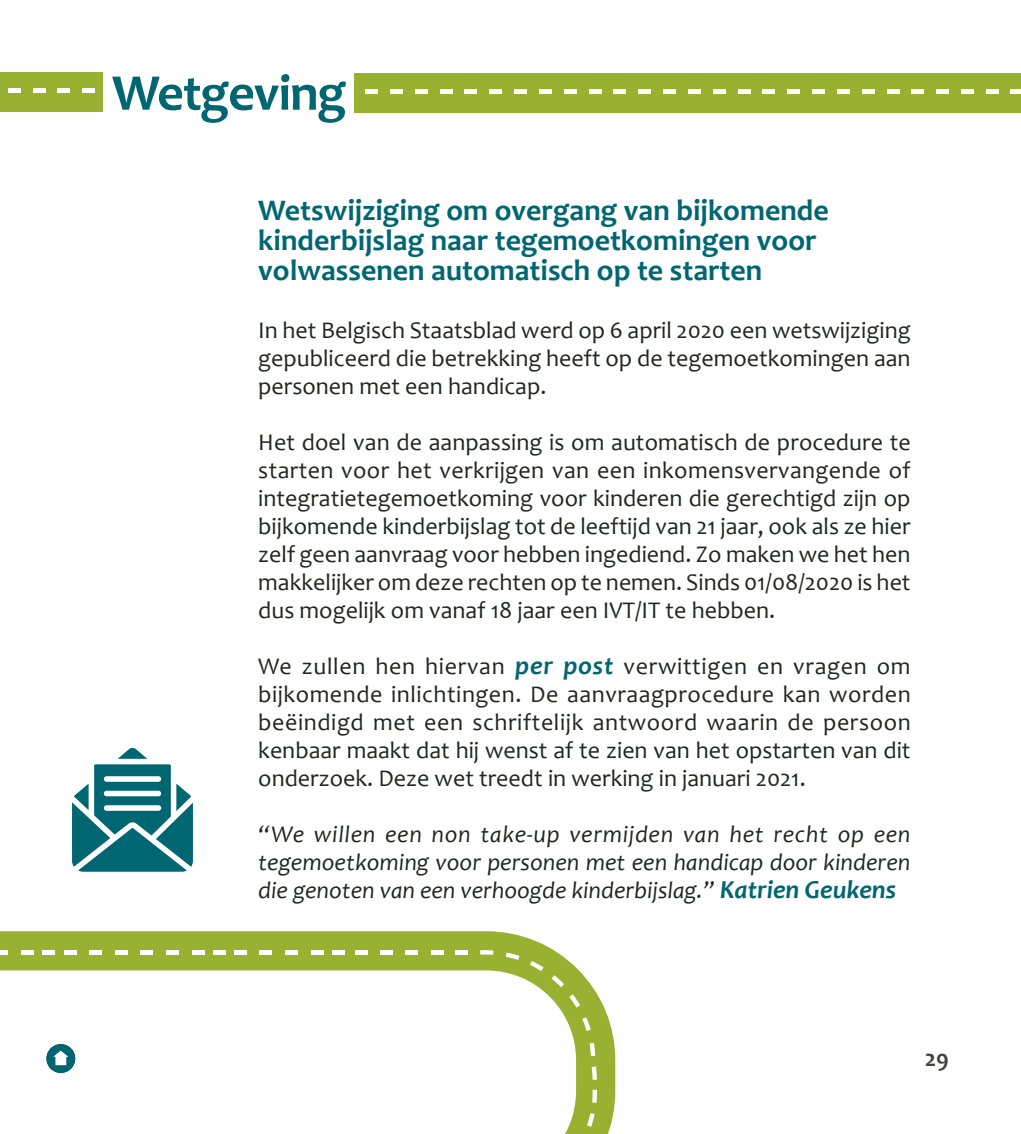
<style>
.page{position:relative;width:1021px;height:1134px;background:#fff}
.page>*{position:absolute;margin:0;border:0;box-sizing:border-box;transform-origin:0 0}
.t1{font:700 52px "Candara";letter-spacing:-.02em;color:#006671}
.t2{font:700 30px/30px "Candara";color:#006671}
.t3{font:24px/28px "Candara";color:#202721;text-align:justify}
.t4{font:italic 24px/28px "Candara";color:#202721;text-align:justify}
.t5{font:700 24px "Candara";color:#41443f}
.s1{font-weight:700;font-style:italic;font-size:26px;color:#006671}
.s2{font-weight:700;font-size:26px;color:#006671}
</style>
<div class="page">
<svg style="left:0;top:931px;width:615px;height:203px"></svg>
<svg style="left:592px;top:1090px;width:5px;height:13px"></svg>
<svg style="left:591px;top:1066px;width:6px;height:14px"></svg>
<svg style="left:587px;top:1113px;width:7px;height:14px"></svg>
<svg style="left:480px;top:950px;width:13px;height:5px"></svg>
<svg style="left:506px;top:952px;width:13px;height:8px"></svg>
<svg style="left:530px;top:961px;width:13px;height:10px"></svg>
<svg style="left:551px;top:975px;width:13px;height:12px"></svg>
<svg style="left:569px;top:994px;width:11px;height:13px"></svg>
<svg style="left:582px;top:1017px;width:8px;height:14px"></svg>
<svg style="left:589px;top:1043px;width:6px;height:13px"></svg>
<hr style="left:192px;top:950px;width:13px;height:4px;background:#fff">
<hr style="left:213px;top:950px;width:13px;height:4px;background:#fff">
<hr style="left:166px;top:950px;width:13px;height:4px;background:#fff">
<hr style="left:140px;top:950px;width:13px;height:4px;background:#fff">
<hr style="left:115px;top:950px;width:13px;height:4px;background:#fff">
<hr style="left:311px;top:950px;width:13px;height:4px;background:#fff">
<hr style="left:332px;top:950px;width:13px;height:4px;background:#fff">
<hr style="left:285px;top:950px;width:13px;height:4px;background:#fff">
<hr style="left:259px;top:950px;width:13px;height:4px;background:#fff">
<hr style="left:234px;top:950px;width:13px;height:4px;background:#fff">
<hr style="left:431px;top:950px;width:13px;height:4px;background:#fff">
<hr style="left:455px;top:950px;width:13px;height:4px;background:#fff">
<hr style="left:405px;top:950px;width:13px;height:4px;background:#fff">
<hr style="left:379px;top:950px;width:13px;height:4px;background:#fff">
<hr style="left:355px;top:950px;width:12px;height:4px;background:#fff">
<hr style="left:21px;top:950px;width:13px;height:4px;background:#fff">
<hr style="left:42px;top:950px;width:13px;height:4px;background:#fff">
<svg style="left:0;top:950px;width:8px;height:4px"></svg>
<hr style="left:89px;top:950px;width:13px;height:4px;background:#fff">
<hr style="left:64px;top:950px;width:13px;height:4px;background:#fff">
<svg style="left:72px;top:747px;width:121px;height:125px"></svg>
<div style="left:0;top:72px;width:102px;height:40px;background:#98b131"></div>
<hr style="left:57px;top:89px;width:13px;height:4px;background:#fff">
<hr style="left:8px;top:89px;width:13px;height:4px;background:#fff">
<hr style="left:82px;top:89px;width:13px;height:4px;background:#fff">
<hr style="left:33px;top:89px;width:12px;height:4px;background:#fff">
<div style="left:354px;top:73px;width:666px;height:40px;background:#98b131"></div>
<div style="left:390px;top:89px;width:13px;height:5px;background:#fff"></div>
<div style="left:539px;top:89px;width:13px;height:5px;background:#fff"></div>
<div style="left:688px;top:89px;width:13px;height:5px;background:#fff"></div>
<div style="left:464px;top:89px;width:13px;height:5px;background:#fff"></div>
<div style="left:613px;top:89px;width:13px;height:5px;background:#fff"></div>
<div style="left:762px;top:89px;width:13px;height:5px;background:#fff"></div>
<div style="left:861px;top:89px;width:13px;height:5px;background:#fff"></div>
<div style="left:1010px;top:89px;width:10px;height:5px;background:#fff"></div>
<div style="left:414px;top:89px;width:13px;height:5px;background:#fff"></div>
<div style="left:563px;top:89px;width:13px;height:5px;background:#fff"></div>
<div style="left:712px;top:89px;width:13px;height:5px;background:#fff"></div>
<div style="left:812px;top:89px;width:13px;height:5px;background:#fff"></div>
<div style="left:961px;top:89px;width:13px;height:5px;background:#fff"></div>
<div style="left:489px;top:89px;width:13px;height:5px;background:#fff"></div>
<div style="left:638px;top:89px;width:13px;height:5px;background:#fff"></div>
<div style="left:787px;top:89px;width:13px;height:5px;background:#fff"></div>
<div style="left:936px;top:89px;width:13px;height:5px;background:#fff"></div>
<div style="left:886px;top:89px;width:13px;height:5px;background:#fff"></div>
<div style="left:365px;top:89px;width:13px;height:5px;background:#fff"></div>
<div style="left:514px;top:89px;width:13px;height:5px;background:#fff"></div>
<div style="left:663px;top:89px;width:13px;height:5px;background:#fff"></div>
<div style="left:439px;top:89px;width:13px;height:5px;background:#fff"></div>
<div style="left:588px;top:89px;width:13px;height:5px;background:#fff"></div>
<div style="left:737px;top:89px;width:13px;height:5px;background:#fff"></div>
<div style="left:837px;top:89px;width:12px;height:5px;background:#fff"></div>
<div style="left:986px;top:89px;width:12px;height:5px;background:#fff"></div>
<div style="left:911px;top:89px;width:13px;height:5px;background:#fff"></div>
<div style="left:47px;top:1044px;width:28px;height:29px;background:#006671;border-radius:50%"></div>
<svg style="left:53px;top:1050px;width:15px;height:15px"></svg>
<h1 class="t1" style="left:112px;top:60px;width:236px">Wetgeving</h1>
<p class="t2" style="left:258px;top:195px;width:572px">Wetswijziging om overgang van bijkomende kinderbijslag naar tegemoetkomingen voor volwassenen automatisch op te starten</p>
<p class="t3" style="left:258px;top:316px;width:654px">In het Belgisch Staatsblad werd op 6 april 2020 een wetswijziging gepubliceerd die betrekking heeft op de tegemoetkomingen aan personen met een handicap.</p>
<p class="t3" style="left:258px;top:428px;width:654px">Het doel van de aanpassing is om automatisch de procedure te starten voor het verkrijgen van een inkomensvervangende of integratietegemoetkoming voor kinderen die gerechtigd zijn op bijkomende kinderbijslag tot de leeftijd van 21 jaar, ook als ze hier zelf geen aanvraag voor hebben ingediend. Zo maken we het hen makkelijker om deze rechten op te nemen. Sinds 01/08/2020 is het dus mogelijk om vanaf 18 jaar een IVT/IT te hebben.</p>
<p class="t3" style="left:258px;top:652px;width:654px">We zullen hen hiervan <span class="s1">per post</span> verwittigen en vragen om bijkomende inlichtingen. De aanvraagprocedure kan worden beëindigd met een schriftelijk antwoord waarin de persoon kenbaar maakt dat hij wenst af te zien van het opstarten van dit onderzoek. Deze wet treedt in werking in januari 2021.</p>
<p class="t4" style="left:258px;top:820px;width:653px">“We willen een non take-up vermijden van het recht op een tegemoetkoming voor personen met een handicap door kinderen die genoten van een verhoogde kinderbijslag.” <span class="s2">Katrien Geukens</span></p>
<p class="t5" style="left:924px;top:1043px;width:26px">29</p>
</div>
